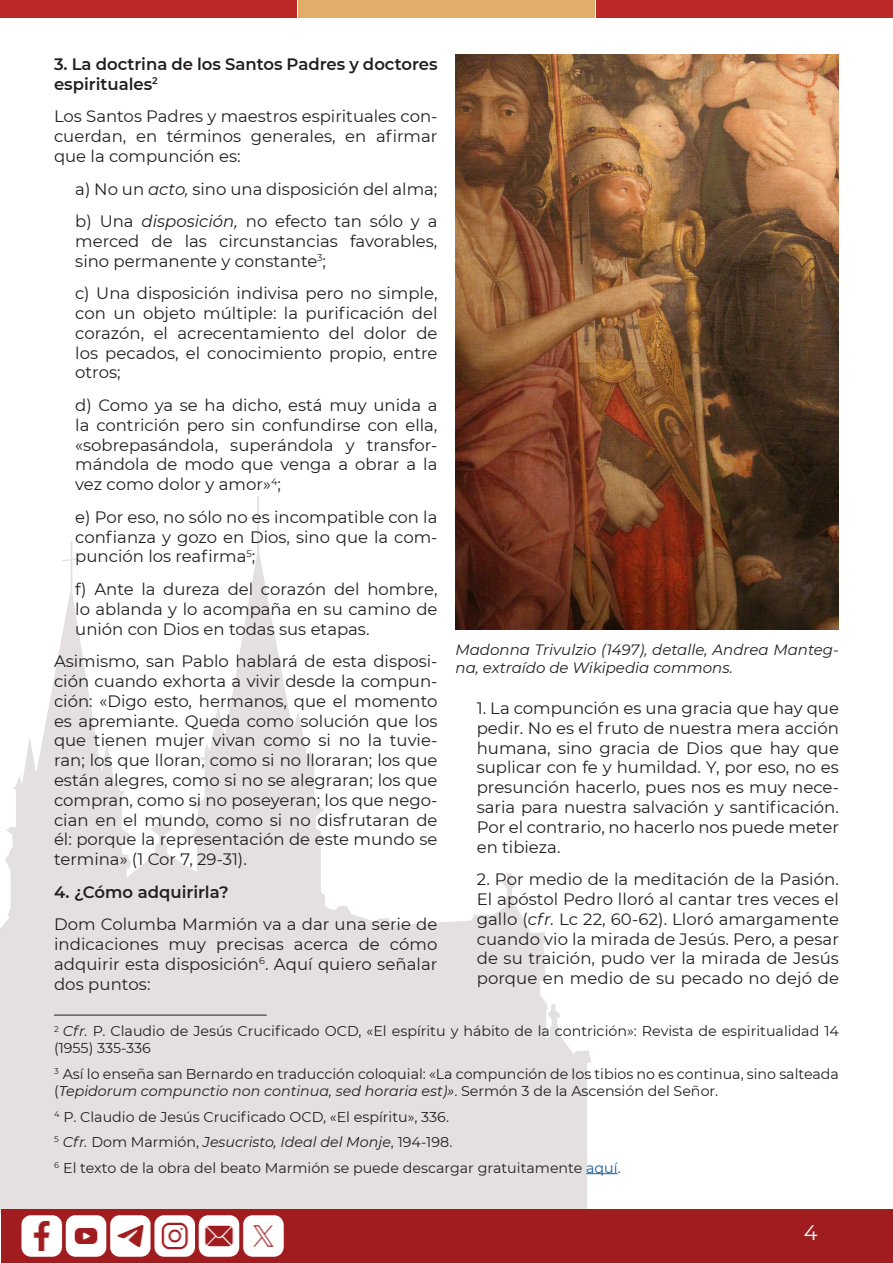
<style>
.page{position:relative;width:893px;height:1263px;background:#fff}
.page>*{position:absolute;margin:0;border:0;box-sizing:border-box;transform-origin:0 0}
.t1{font:21px "Montserrat";color:#fff}
.Texto{font:16.5px/19.8px "Montserrat";color:#231f20;text-align:justify}
.Texto-2{font:600 16.5px/19.8px "Montserrat";color:#231f20}
.Pie_de_foto{font:italic 15px/18px "Montserrat";color:#231f20}
.Nota_al_pie{font:14.25px/17.1px "Montserrat";color:#231f20}
.Nota_al_pie-2{font:italic 14.25px "Montserrat";color:#231f20}
.s1{font-style:italic}
.s2{font-style:normal}
.s3{color:#175d9e}
</style>
<div class="page">
<img style="left:0;top:496px;width:716px;height:718px">
<div style="left:1px;top:0;width:296px;height:18px;background:#bc2928"></div>
<div style="left:298px;top:0;width:297px;height:18px;background:#e1ad68"></div>
<div style="left:596px;top:0;width:296px;height:18px;background:#bc2928"></div>
<div style="left:1px;top:1209px;width:891px;height:54px;background:#a01c1f"></div>
<img style="left:21px;top:1216px;width:262px;height:40px">
<hr style="left:54px;top:1015px;width:213px;height:1px;background:#231f20">
<hr style="left:586px;top:1173px;width:32px;height:1px;background:#175d9e">
<img style="left:455px;top:54px;width:384px;height:575px">
<p class="Texto-2" style="left:54px;top:53px;width:385px">3. La doctrina de los Santos Padres y doctores espirituales<sup>2</sup></p>
<p class="Texto" style="left:54px;top:106px;width:385px">Los Santos Padres y maestros espirituales con&shy;cuerdan, en términos generales, en afirmar que la compunción es:</p>
<p class="Texto" style="left:75px;top:178px;width:364px">a) No un <span class="s1">acto,</span> sino una disposición del alma;</p>
<p class="Texto" style="left:75px;top:211px;width:364px">b) Una <span class="s1">disposición,</span> no efecto tan sólo y a merced de las circunstancias favorables, sino permanente y constante<sup>3</sup>;</p>
<p class="Texto" style="left:75px;top:283px;width:364px">c) Una disposición indivisa pero no simple, con un objeto múltiple: la purificación del corazón, el acrecentamiento del dolor de los pecados, el conocimiento propio, entre otros;</p>
<p class="Texto" style="left:75px;top:395px;width:364px">d) Como ya se ha dicho, está muy unida a la contrición pero sin confundirse con ella, «sobrepasándola, superándola y transfor&shy;mándola de modo que venga a obrar a la vez como dolor y amor»<sup>4</sup>;</p>
<p class="Texto" style="left:75px;top:506px;width:364px">e) Por eso, no sólo no es incompatible con la confianza y gozo en Dios, sino que la com&shy;punción los reafirma<sup>5</sup>;</p>
<p class="Texto" style="left:75px;top:579px;width:364px">f) Ante la dureza del corazón del hombre, lo ablanda y lo acompaña en su camino de unión con Dios en todas sus etapas.</p>
<p class="Texto" style="left:54px;top:651px;width:385px">Asimismo, san Pablo hablará de esta disposi&shy;ción cuando exhorta a vivir desde la compun&shy;ción: «Digo esto, hermanos, que el momento es apremiante. Queda como solución que los que tienen mujer vivan como si no la tuvie&shy;ran; los que lloran, como si no lloraran; los que están alegres, como si no se alegraran; los que compran, como si no poseyeran; los que nego&shy;cian en el mundo, como si no disfrutaran de él: porque la representación de este mundo se termina» (1 Cor 7, 29-31).</p>
<p class="Texto-2" style="left:54px;top:881px;width:176px">4. ¿Cómo adquirirla?</p>
<p class="Texto" style="left:54px;top:914px;width:385px">Dom Columba Marmión va a dar una serie de indicaciones muy precisas acerca de cómo adquirir esta disposición<sup>6</sup>. Aquí quiero señalar dos puntos:</p>
<p class="Nota_al_pie" style="left:54px;top:1022px;width:786px"><sup>2</sup> <span class="s1">Cfr.</span> P. Claudio de Jesús Crucificado OCD, «El espíritu y hábito de la contrición»: Revista de espiritualidad 14 (1955) 335-336</p>
<p class="Nota_al_pie" style="left:54px;top:1065px;width:786px"><sup>3</sup> Así lo enseña san Bernardo en traducción coloquial: «La compunción de los tibios no es continua, sino salteada (<span class="s1">Tepidorum compunctio non continua, sed horaria est)»</span>. Sermón 3 de la Ascensión del Señor.</p>
<p class="Nota_al_pie" style="left:54px;top:1107px;width:396px"><sup>4</sup> P. Claudio de Jesús Crucificado OCD, «El espíritu», 336.</p>
<p class="Nota_al_pie-2" style="left:54px;top:1132px;width:400px"><sup>5</sup> Cfr. <span class="s2">Dom Marmión,</span> Jesucristo, Ideal del Monje<span class="s2">, 194-198.</span></p>
<p class="Nota_al_pie" style="left:54px;top:1158px;width:568px"><sup>6</sup> El texto de la obra del beato Marmión se puede descargar gratuitamente <span class="s3">aquí</span>.</p>
<p class="Pie_de_foto" style="left:455px;top:640px;width:385px">Madonna Trivulzio (1497), detalle, Andrea Manteg&shy;na, extraído de Wikipedia commons.</p>
<p class="Texto" style="left:477px;top:698px;width:364px">1. La compunción es una gracia que hay que pedir. No es el fruto de nuestra mera acción humana, sino gracia de Dios que hay que suplicar con fe y humildad. Y, por eso, no es presunción hacerlo, pues nos es muy nece&shy;saria para nuestra salvación y santificación.<br>Por el contrario, no hacerlo nos puede meter en tibieza.</p>
<p class="Texto" style="left:477px;top:869px;width:364px">2. Por medio de la meditación de la Pasión.<br>El apóstol Pedro lloró al cantar tres veces el gallo (<span class="s1">cfr.</span> Lc 22, 60-62). Lloró amargamente cuando vio la mirada de Jesús. Pero, a pesar de su traición, pudo ver la mirada de Jesús porque en medio de su pecado no dejó de</p>
<p class="t1" style="left:804px;top:1218px;width:15px">4</p>
</div>
